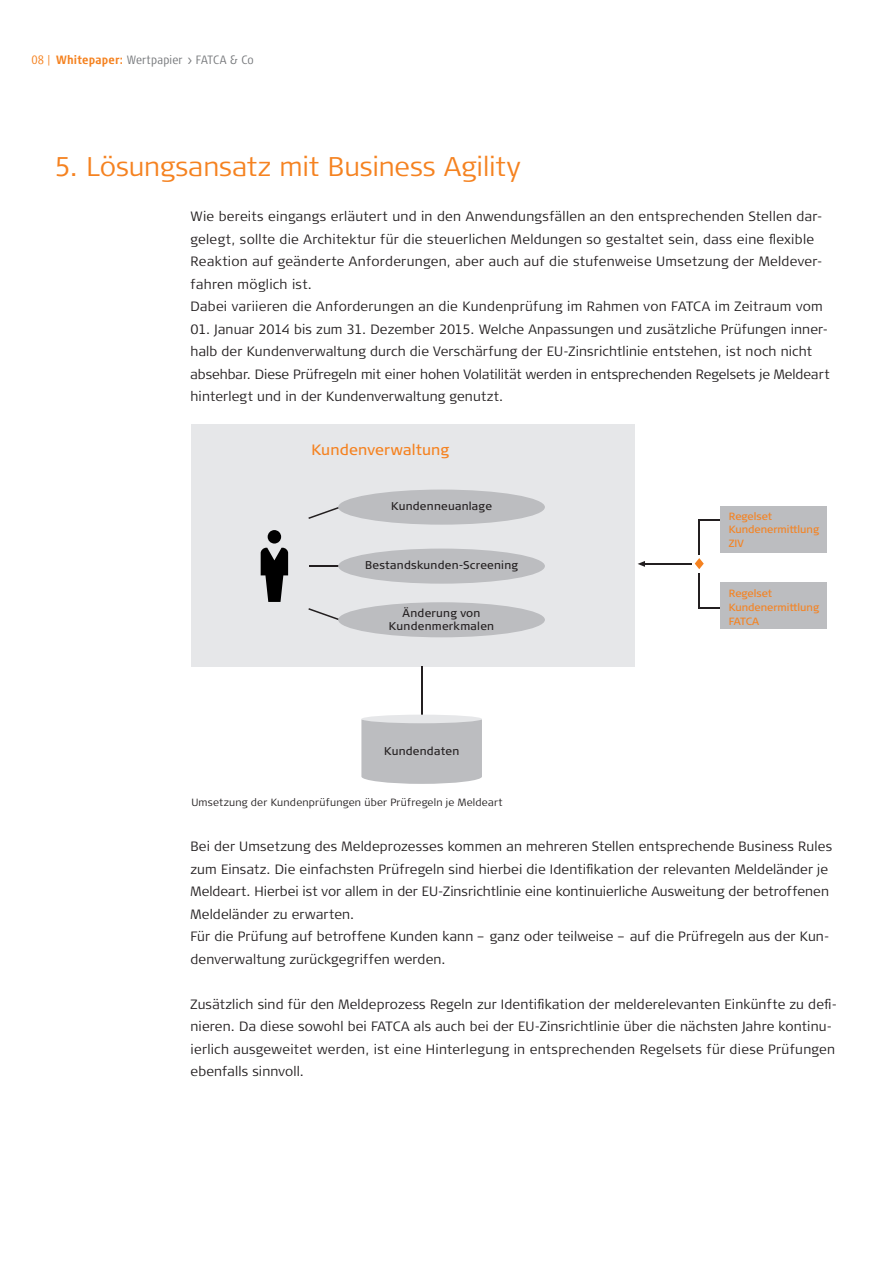
<style>
.page{position:relative;width:893px;height:1263px;background:#fff}
.page>*{position:absolute;margin:0;border:0;box-sizing:border-box;transform-origin:0 0}
.t1{font:300 27px "Signa Column";letter-spacing:-.005em;color:#f58220}
.t2{font:15px "Signa Column";letter-spacing:.01em;color:#f58220}
.t3{font:300 13.5px/22.5px "Signa Column";letter-spacing:.01em;color:#231f20}
.t4{font:300 12px "Signa Cond Column";letter-spacing:.015em;color:#76787b}
.t5{font:11.25px/13.5px "Signa Column";letter-spacing:.02em;color:#231f20;text-align:center}
.t6{font:10.5px/13.8px "Signa Column";color:#f58220}
.t7{font:300 10.5px "Signa Column";letter-spacing:.02em;color:#231f20}
.s1{color:#f58220}
.s2{font-weight:700;color:#f58220}
</style>
<div class="page">
<div style="left:191px;top:424px;width:444px;height:242px;background:#e6e7e9"></div>
<hr style="left:421px;top:666px;width:1px;height:49px;background:#231f20">
<svg style="left:308px;top:507px;width:30px;height:12px"></svg>
<svg style="left:308px;top:608px;width:30px;height:12px"></svg>
<hr style="left:309px;top:565px;width:36px;height:2px;background:#231f20">
<div style="left:361px;top:720px;width:121px;height:64px;background:#bcbdc0"></div>
<div style="left:361px;top:715px;width:121px;height:8px;background:#e6e7e9;border-radius:50%"></div>
<div style="left:268px;top:530px;width:13px;height:13px;background:#000;border-radius:50%"></div>
<svg style="left:261px;top:548px;width:27px;height:54px"></svg>
<div style="left:338px;top:490px;width:207px;height:35px;background:#bcbdc0;border-radius:50%"></div>
<div style="left:338px;top:549px;width:207px;height:35px;background:#bcbdc0;border-radius:50%"></div>
<div style="left:338px;top:602px;width:207px;height:35px;background:#bcbdc0;border-radius:50%"></div>
<div style="left:720px;top:506px;width:107px;height:47px;background:#bcbdc0"></div>
<div style="left:720px;top:583px;width:107px;height:46px;background:#bcbdc0"></div>
<hr style="left:698px;top:573px;width:2px;height:36px;background:#231f20">
<hr style="left:698px;top:519px;width:2px;height:35px;background:#231f20">
<hr style="left:698px;top:607px;width:22px;height:2px;background:#231f20">
<svg style="left:700px;top:519px;width:20px;height:1px"></svg>
<svg style="left:695px;top:558px;width:9px;height:11px"></svg>
<hr style="left:645px;top:563px;width:47px;height:2px;background:#231f20">
<svg style="left:638px;top:561px;width:7px;height:6px"></svg>
<p class="t4" style="left:31px;top:53px;width:224px"><span class="s1">08 |</span> <span class="s2">Whitepaper:</span> Wertpapier &gt; FATCA &amp; Co</p>
<h1 class="t1" style="left:54px;top:152px;width:468px">5. Lösungsansatz mit Business Agility</h1>
<p class="t3" style="left:191px;top:205px;width:634px">Wie bereits eingangs erläutert und in den Anwendungsfällen an den entsprechenden Stellen dar&shy;gelegt, sollte die Architektur für die steuerlichen Meldungen so gestaltet sein, dass eine flexible Reaktion auf geänderte Anforderungen, aber auch auf die stufenweise Umsetzung der Meldever&shy;fahren möglich ist.<br>Dabei variieren die Anforderungen an die Kundenprüfung im Rahmen von FATCA im Zeitraum vom</p>
<p class="t3" style="left:191px;top:318px;width:641px">01. Januar 2014 bis zum 31. Dezember 2015. Welche Anpassungen und zusätzliche Prüfungen inner&shy;halb der Kundenverwaltung durch die Verschärfung der EU-Zinsrichtlinie entstehen, ist noch nicht absehbar. Diese Prüfregeln mit einer hohen Volatilität werden in entsprechenden Regelsets je Meldeart hinterlegt und in der Kundenverwaltung genutzt.</p>
<p class="t2" style="left:311px;top:441px;width:139px">Kundenverwaltung</p>
<p class="t5" style="left:391px;top:500px;width:102px">Kundenneuanlage</p>
<p class="t5" style="left:365px;top:559px;width:154px">Bestandskunden-Screening</p>
<p class="t5" style="left:389px;top:606px;width:107px">Änderung von<br>Kundenmerkmalen</p>
<p class="t5" style="left:384px;top:744px;width:77px">Kundendaten</p>
<p class="t7" style="left:191px;top:797px;width:313px">Umsetzung der Kundenprüfungen über Prüfregeln je Meldeart</p>
<p class="t6" style="left:729px;top:509px;width:92px">Regelset<br>Kundenermittlung<br>ZIV</p>
<p class="t6" style="left:729px;top:587px;width:92px">Regelset<br>Kundenermittlung<br>FATCA</p>
<p class="t3" style="left:191px;top:835px;width:643px">Bei der Umsetzung des Meldeprozesses kommen an mehreren Stellen entsprechende Business Rules zum Einsatz. Die einfachsten Prüfregeln sind hierbei die Identifikation der relevanten Meldeländer je Meldeart. Hierbei ist vor allem in der EU-Zinsrichtlinie eine kontinuierliche Ausweitung der betroffenen Meldeländer zu erwarten.<br>Für die Prüfung auf betroffene Kunden kann – ganz oder teilweise – auf die Prüfregeln aus der Kun&shy;denverwaltung zurückgegriffen werden.</p>
<p class="t3" style="left:191px;top:993px;width:648px">Zusätzlich sind für den Meldeprozess Regeln zur Identifikation der melderelevanten Einkünfte zu defi&shy;nieren. Da diese sowohl bei FATCA als auch bei der EU-Zinsrichtlinie über die nächsten Jahre kontinu&shy;ierlich ausgeweitet werden, ist eine Hinterlegung in entsprechenden Regelsets für diese Prüfungen ebenfalls sinnvoll.</p>
</div>
